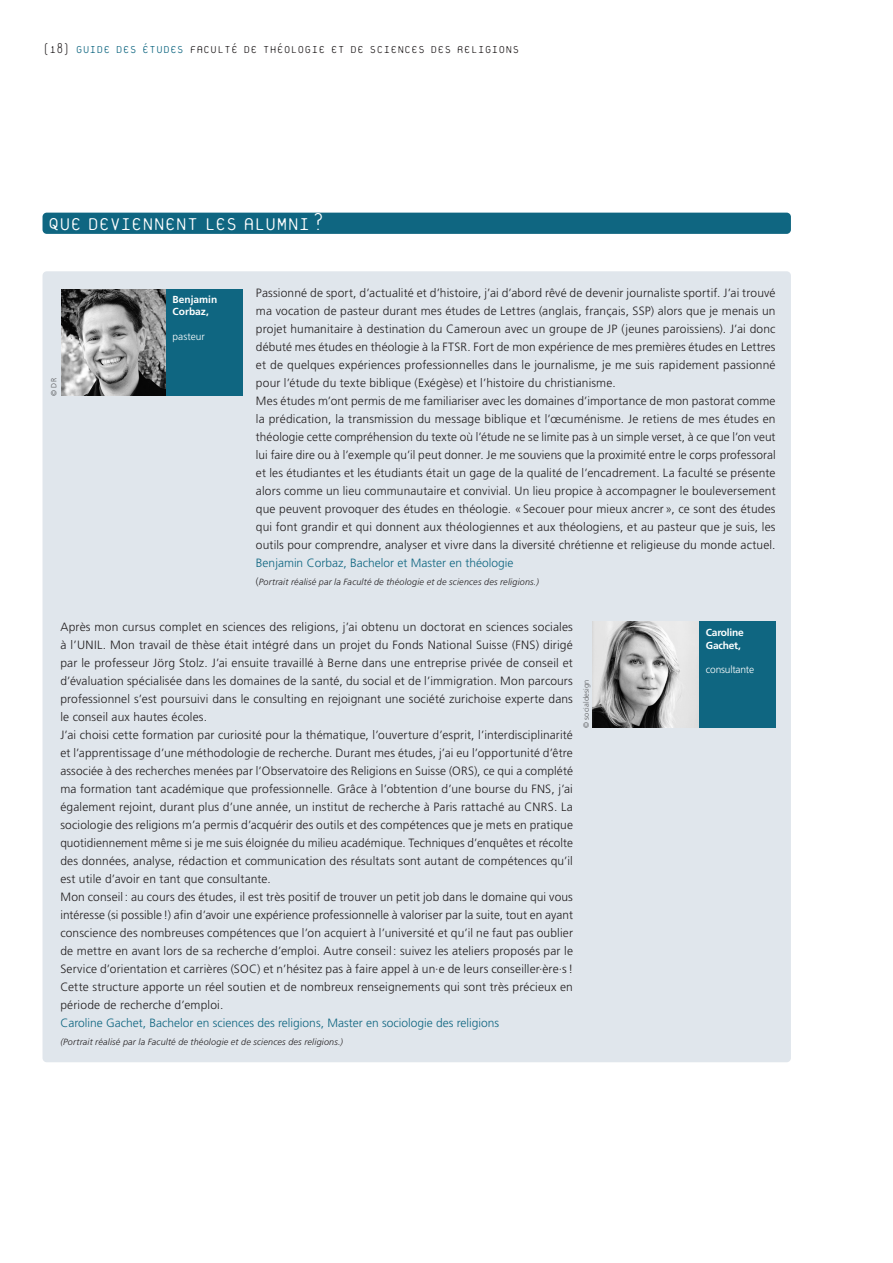
<style>
.page{position:relative;width:893px;height:1263px;background:#fff}
.page>*{position:absolute;margin:0;border:0;box-sizing:border-box;transform-origin:0 0}
.t1{font:100 25.5px "Platelet";letter-spacing:-.025em;color:#fff}
.t2{font:100 15px "Platelet";color:#231f20}
.TEXTE_COURANT_frutig{font:300 12px/18px "Frutiger LT Std";letter-spacing:.01em;color:#231f20;text-align:justify}
.TEXTE_COURANT_frutig-2{font:300 12px "Frutiger LT Std";color:#0f6681}
.t3{font:700 10.2px/12.1px "Frutiger LT Std";letter-spacing:-.01em;color:#fff}
.t4{font:300 10.2px "Frutiger LT Std";letter-spacing:-.02em;color:#fff}
.t5{font:300 10.2px "Frutiger LT Std";color:#fff}
.TEXTE_COURANT_frutig-3{font:italic 300 9px "Frutiger LT Std";letter-spacing:.02em;color:#231f20}
.TEXTE_COURANT_frutig-4{font:300 7.5px "Frutiger LT Std";letter-spacing:.02em;color:#57585a}
.s1{color:#0f6681}
.s2{font-style:normal;font-size:10.2px}
</style>
<div class="page">
<div style="left:43px;top:213px;width:748px;height:21px;background:#0f6681;border-radius:4px"></div>
<div style="left:43px;top:271px;width:748px;height:791px;background:#e0e6ec;border-radius:4px"></div>
<img style="left:61px;top:289px;width:106px;height:107px">
<div style="left:167px;top:289px;width:76px;height:107px;background:#0f6681"></div>
<img style="left:593px;top:621px;width:106px;height:106px">
<div style="left:699px;top:621px;width:77px;height:106px;background:#0f6681"></div>
<p class="t2" style="left:43px;top:43px;width:478px">(18) <span class="s1">GUIDE DES ÉTUDES</span> FACULTÉ DE THÉOLOGIE ET DE SCIENCES DES RELIGIONS</p>
<p class="t1" style="left:48px;top:212px;width:278px">QUE DEVIENNENT LES ALUMNI?</p>
<p class="TEXTE_COURANT_frutig-4" style="left:50px;top:396px;width:19px;rotate:-90deg">© DR</p>
<p class="t3" style="left:173px;top:293px;width:46px">Benjamin</p>
<p class="t3" style="left:173px;top:306px;width:38px">Corbaz,</p>
<p class="t5" style="left:173px;top:330px;width:34px">pasteur</p>
<p class="TEXTE_COURANT_frutig" style="left:256px;top:284px;width:521px">Passionné de sport, d’actualité et d’histoire, j’ai d’abord rêvé de devenir journaliste sportif. J’ai trouvé ma vocation de pasteur durant mes études de Lettres (anglais, français, SSP) alors que je menais un projet humanitaire à destination du Cameroun avec un groupe de JP (jeunes paroissiens). J’ai donc débuté mes études en théologie à la FTSR. Fort de mon expérience de mes premières études en Lettres et de quelques expériences professionnelles dans le journalisme, je me suis rapidement passionné pour l’étude du texte biblique (Exégèse) et l’histoire du christianisme.</p>
<p class="TEXTE_COURANT_frutig" style="left:256px;top:392px;width:521px">Mes études m’ont permis de me familiariser avec les domaines d’importance de mon pastorat comme la prédication, la transmission du message biblique et l’œcuménisme. Je retiens de mes études en théologie cette compréhension du texte où l’étude ne se limite pas à un simple verset, à ce que l’on veut lui faire dire ou à l’exemple qu’il peut donner. Je me souviens que la proximité entre le corps professoral et les étudiantes et les étudiants était un gage de la qualité de l’encadrement. La faculté se présente alors comme un lieu communautaire et convivial. Un lieu propice à accompagner le bouleversement que peuvent provoquer des études en théologie. «Secouer pour mieux ancrer», ce sont des études qui font grandir et qui donnent aux théologiennes et aux théologiens, et au pasteur que je suis, les outils pour comprendre, analyser et vivre dans la diversité chrétienne et religieuse du monde actuel.</p>
<p class="TEXTE_COURANT_frutig-2" style="left:256px;top:556px;width:259px">Benjamin Corbaz, Bachelor et Master en théologie</p>
<p class="TEXTE_COURANT_frutig-3" style="left:256px;top:577px;width:284px"><span class="s2">(</span>Portrait réalisé par la Faculté de théologie et de sciences des religions.)</p>
<p class="TEXTE_COURANT_frutig" style="left:60px;top:618px;width:514px">Après mon cursus complet en sciences des religions, j’ai obtenu un doctorat en sciences sociales à l’UNIL. Mon travail de thèse était intégré dans un projet du Fonds National Suisse (FNS) dirigé par le professeur Jörg Stolz. J’ai ensuite travaillé à Berne dans une entreprise privée de conseil et d’évaluation spécialisée dans les domaines de la santé, du social et de l’immigration. Mon parcours professionnel s’est poursuivi dans le consulting en rejoignant une société zurichoise experte dans le conseil aux hautes écoles.</p>
<p class="TEXTE_COURANT_frutig" style="left:60px;top:726px;width:514px">J’ai choisi cette formation par curiosité pour la thématique, l’ouverture d’esprit, l’interdisciplinarité et l’apprentissage d’une méthodologie de recherche. Durant mes études, j’ai eu l’opportunité d’être associée à des recherches menées par l’Observatoire des Religions en Suisse (ORS), ce qui a complété ma formation tant académique que professionnelle. Grâce à l’obtention d’une bourse du FNS, j’ai également rejoint, durant plus d’une année, un institut de recherche à Paris rattaché au CNRS. La sociologie des religions m’a permis d’acquérir des outils et des compétences que je mets en pratique quotidiennement même si je me suis éloignée du milieu académique. Techniques d’enquêtes et récolte des données, analyse, rédaction et communication des résultats sont autant de compétences qu’il est utile d’avoir en tant que consultante.</p>
<p class="TEXTE_COURANT_frutig" style="left:60px;top:888px;width:514px">Mon conseil: au cours des études, il est très positif de trouver un petit job dans le domaine qui vous intéresse (si possible !) afin d’avoir une expérience professionnelle à valoriser par la suite, tout en ayant conscience des nombreuses compétences que l’on acquiert à l’université et qu’il ne faut pas oublier de mettre en avant lors de sa recherche d’emploi. Autre conseil: suivez les ateliers proposés par le Service d’orientation et carrières (SOC) et n’hésitez pas à faire appel à un·e de leurs conseiller·ère·s!<br>Cette structure apporte un réel soutien et de nombreux renseignements qui sont très précieux en période de recherche d’emploi.</p>
<p class="TEXTE_COURANT_frutig-2" style="left:60px;top:1016px;width:440px">Caroline Gachet, Bachelor en sciences des religions, Master en sociologie des religions</p>
<p class="TEXTE_COURANT_frutig-3" style="left:60px;top:1037px;width:284px">(Portrait réalisé par la Faculté de théologie et de sciences des religions.)</p>
<p class="TEXTE_COURANT_frutig-4" style="left:582px;top:728px;width:50px;rotate:-90deg">© socialdesign</p>
<p class="t3" style="left:706px;top:627px;width:40px">Caroline<br>Gachet,</p>
<p class="t4" style="left:706px;top:664px;width:50px">consultante</p>
</div>
